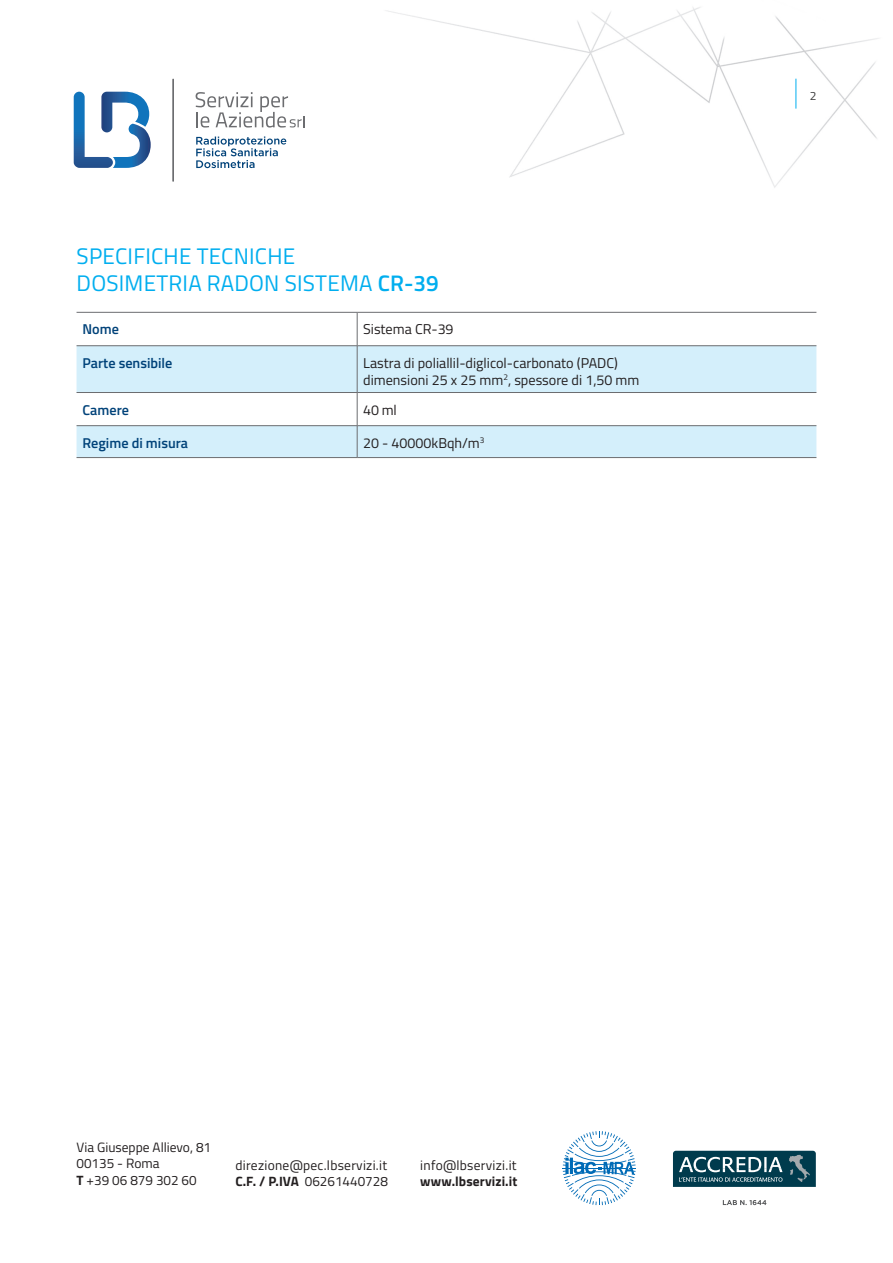
<style>
.page{position:relative;width:893px;height:1263px;background:#fff}
.page>*{position:absolute;margin:0;border:0;box-sizing:border-box;transform-origin:0 0}
.t1{font:22.5px "Titillium Web";letter-spacing:.01em;color:#00aeef}
.t2{font:14.25px "Titillium Web";color:#231f20}
.t3{font:600 14.25px "Titillium Web";color:#004279}
.t4{font:13.5px/16.2px "Titillium Web";letter-spacing:.02em;color:#231f20}
.t5{font:13.5px/16.2px "Titillium Web";color:#231f20}
.t6{font:700 13.5px "Titillium Web";letter-spacing:.01em;color:#231f20}
.t7{font:12px "Titillium Web";color:#3e3e3f}
.s1{font-weight:600}
.s2{font-weight:700}
</style>
<div class="page">
<img style="left:172px;top:7px;width:707px;height:181px">
<svg style="left:196px;top:136px;width:90px;height:32px"></svg>
<svg style="left:196px;top:92px;width:108px;height:36px"></svg>
<hr style="left:172px;top:79px;width:2px;height:103px;background:#6c6d70">
<svg style="left:74px;top:92px;width:77px;height:76px"></svg>
<svg style="left:563px;top:1131px;width:73px;height:74px"></svg>
<svg style="left:673px;top:1151px;width:143px;height:36px"></svg>
<svg style="left:723px;top:1200px;width:43px;height:5px"></svg>
<hr style="left:795px;top:79px;width:1px;height:30px;background:#00aeef">
<svg style="left:77px;top:346px;width:739px;height:111px;fill:#d4effb"></svg>
<hr style="left:357px;top:312px;width:1px;height:33px;background:#6c6d70">
<hr style="left:77px;top:345px;width:280px;height:1px;background:#6c6d70">
<hr style="left:357px;top:345px;width:459px;height:1px;background:#6c6d70">
<hr style="left:357px;top:346px;width:1px;height:46px;background:#6c6d70">
<hr style="left:77px;top:392px;width:280px;height:1px;background:#6c6d70">
<hr style="left:357px;top:392px;width:459px;height:1px;background:#6c6d70">
<hr style="left:357px;top:393px;width:1px;height:32px;background:#6c6d70">
<hr style="left:77px;top:425px;width:280px;height:1px;background:#6c6d70">
<hr style="left:357px;top:425px;width:459px;height:1px;background:#6c6d70">
<hr style="left:357px;top:426px;width:1px;height:31px;background:#6c6d70">
<hr style="left:77px;top:457px;width:280px;height:1px;background:#6c6d70">
<hr style="left:357px;top:457px;width:459px;height:1px;background:#6c6d70">
<hr style="left:77px;top:312px;width:280px;height:1px;background:#6c6d70">
<hr style="left:357px;top:312px;width:459px;height:1px;background:#6c6d70">
<p class="t1" style="left:77px;top:239px;width:220px">SPECIFICHE TECNICHE</p>
<p class="t1" style="left:77px;top:266px;width:364px">DOSIMETRIA RADON SISTEMA <span class="s1">CR-39</span></p>
<p class="t3" style="left:83px;top:319px;width:38px">Nome</p>
<p class="t2" style="left:363px;top:319px;width:92px">Sistema CR-39</p>
<p class="t3" style="left:83px;top:352px;width:91px">Parte sensibile</p>
<p class="t2" style="left:363px;top:352px;width:256px">Lastra di poliallil-diglicol-carbonato (PADC)</p>
<p class="t2" style="left:363px;top:370px;width:278px">dimensioni 25 x 25 mm<sup>2</sup>, spessore di 1,50 mm</p>
<p class="t3" style="left:83px;top:399px;width:48px">Camere</p>
<p class="t2" style="left:363px;top:399px;width:35px">40 ml</p>
<p class="t3" style="left:83px;top:432px;width:107px">Regime di misura</p>
<p class="t2" style="left:363px;top:432px;width:123px">20 - 40000kBqh/m<sup>3</sup></p>
<p class="t7" style="left:810px;top:87px;width:8px">2</p>
<p class="t5" style="left:77px;top:1139px;width:136px">Via Giuseppe Allievo, 81<br>00135 - Roma<br><span class="s2">T</span> +39 06 879 302 60</p>
<p class="t4" style="left:236px;top:1156px;width:154px">direzione@pec.lbservizi.it<br><span class="s2">C.F. / P.IVA</span> 06261440728</p>
<p class="t4" style="left:420px;top:1156px;width:98px">info@lbservizi.it</p>
<p class="t6" style="left:420px;top:1171px;width:99px">www.lbservizi.it</p>
</div>
